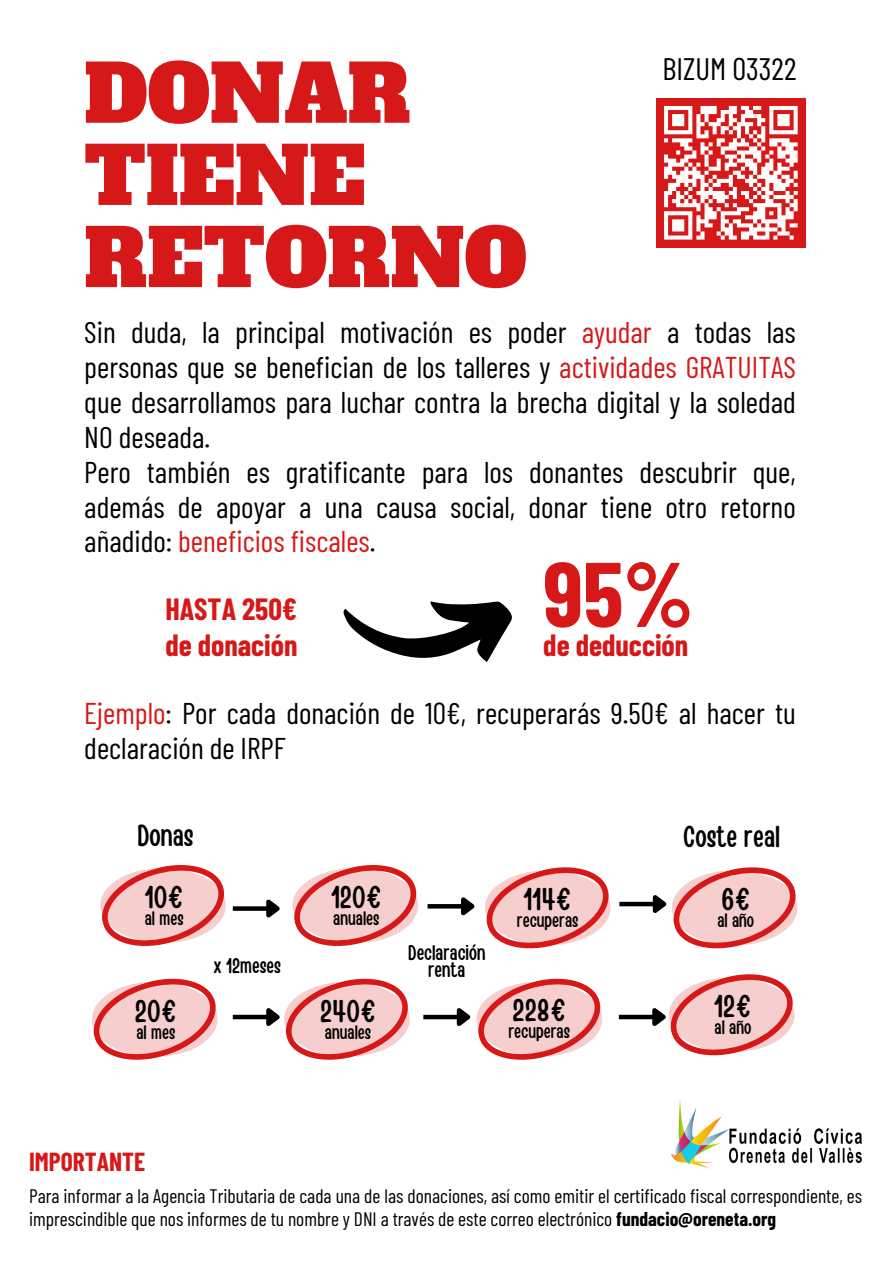
<style>
.page{position:relative;width:894px;height:1264px;background:#fff}
.page>*{position:absolute;margin:0;border:0;box-sizing:border-box;transform-origin:0 0}
.t1{font:700 91.5px "Barlow Condensed";color:#d61818}
.t2{font:78.75px/82.2px "Alfa Slab One";color:#d61818}
.t3{font:31.2px "Handy Casual Condensed";color:#000}
.t4{font:31.05px "Barlow Condensed";color:#000}
.t5{font:30px/34.8px "Barlow Condensed";color:#000}
.t6{font:700 30px "Barlow Condensed";color:#d61818}
.t7{font:30px "Handy Casual Condensed";color:#000}
.t8{font:700 25.5px "Barlow Condensed";color:#d61818}
.t9{font:21px "Handy Casual Condensed";color:#000}
.t10{font:19.5px/22.5px "Barlow Condensed";color:#000}
.t11{font:19.35px "Handy Casual Condensed";color:#000}
.s1{color:#d61818}
.s2{font-weight:700}
</style>
<div class="page">
<div style="left:655px;top:98px;width:150px;height:150px;background:#d61818"></div>
<svg style="left:664px;top:106px;width:134px;height:134px"></svg>
<svg style="left:343px;top:601px;width:169px;height:61px"></svg>
<svg style="left:100px;top:865px;width:126px;height:81px"></svg>
<img style="left:671px;top:1100px;width:190px;height:68px">
<svg style="left:92px;top:978px;width:126px;height:82px"></svg>
<svg style="left:233px;top:906px;width:29px;height:4px"></svg>
<svg style="left:262px;top:865px;width:156px;height:81px"></svg>
<svg style="left:427px;top:904px;width:30px;height:4px"></svg>
<svg style="left:457px;top:867px;width:154px;height:82px"></svg>
<div style="left:619px;top:901px;width:34px;height:5px;background:#000"></div>
<svg style="left:648px;top:867px;width:150px;height:82px"></svg>
<div style="left:233px;top:1014px;width:34px;height:5px;background:#000"></div>
<svg style="left:262px;top:978px;width:148px;height:82px"></svg>
<div style="left:423px;top:1014px;width:35px;height:5px;background:#000"></div>
<svg style="left:452px;top:978px;width:150px;height:82px"></svg>
<div style="left:618px;top:1014px;width:35px;height:5px;background:#000"></div>
<svg style="left:648px;top:974px;width:147px;height:82px"></svg>
<p class="t2" style="left:84px;top:54px;width:444px">DONAR<br>TIENE<br>RETORNO</p>
<p class="t4" style="left:662px;top:49px;width:135px">BIZUM 03322</p>
<p class="t5" style="left:84px;top:313px;width:712px">Sin duda, la principal motivación es poder <span class="s1">ayudar</span> a todas las personas que se benefician de los talleres y <span class="s1">actividades GRATUITAS </span>que desarrollamos para luchar contra la brecha digital y la soledad NO deseada.<br>Pero también es gratificante para los donantes descubrir que, además de apoyar a una causa social, donar tiene otro retorno añadido: <span class="s1">beneficios fiscales</span>.</p>
<p class="t1" style="left:543px;top:535px;width:152px">95%</p>
<h6 class="t6" style="left:165px;top:590px;width:133px">HASTA 250€</h6>
<p class="t6" style="left:165px;top:625px;width:134px">de donación</p>
<p class="t6" style="left:543px;top:625px;width:146px">de deducción</p>
<p class="t5" style="left:84px;top:694px;width:712px"><span class="s1">Ejemplo</span>: Por cada donación de 10€, recuperarás 9.50€ al hacer tu declaración de IRPF</p>
<h4 class="t7" style="left:137px;top:816px;width:58px">Donas</h4>
<p class="t3" style="left:145px;top:876px;width:40px">10€</p>
<h6 class="t11" style="left:145px;top:905px;width:40px">al mes</h6>
<p class="t3" style="left:135px;top:990px;width:43px">20€</p>
<p class="t11" style="left:136px;top:1019px;width:40px">al mes</p>
<p class="t9" style="left:214px;top:951px;width:68px">x 12meses</p>
<h3 class="t3" style="left:331px;top:876px;width:52px">120€</h3>
<p class="t11" style="left:333px;top:905px;width:48px">anuales</p>
<p class="t3" style="left:320px;top:990px;width:57px">240€</p>
<p class="t11" style="left:325px;top:1019px;width:48px">anuales</p>
<p class="t9" style="left:408px;top:939px;width:79px">Declaración</p>
<p class="t9" style="left:428px;top:956px;width:39px">renta</p>
<h5 class="t3" style="left:523px;top:878px;width:49px">114€</h5>
<h5 class="t11" style="left:516px;top:907px;width:63px">recuperas</h5>
<p class="t3" style="left:512px;top:990px;width:55px">228€</p>
<p class="t11" style="left:508px;top:1018px;width:63px">recuperas</p>
<h2 class="t8" style="left:29px;top:1145px;width:118px">IMPORTANTE</h2>
<h1 class="t7" style="left:683px;top:816px;width:98px">Coste real</h1>
<h6 class="t3" style="left:720px;top:879px;width:31px">6€</h6>
<h6 class="t11" style="left:717px;top:907px;width:38px">al año</h6>
<p class="t3" style="left:714px;top:986px;width:39px">12€</p>
<p class="t11" style="left:714px;top:1014px;width:38px">al año</p>
<p class="t10" style="left:29px;top:1184px;width:834px">Para informar a la Agencia Tributaria de cada una de las donaciones, así como emitir el certificado fiscal correspondiente, es imprescindible que nos informes de tu nombre y DNI a través de este correo electrónico <span class="s2">fundacio@oreneta.org</span></p>
</div>
